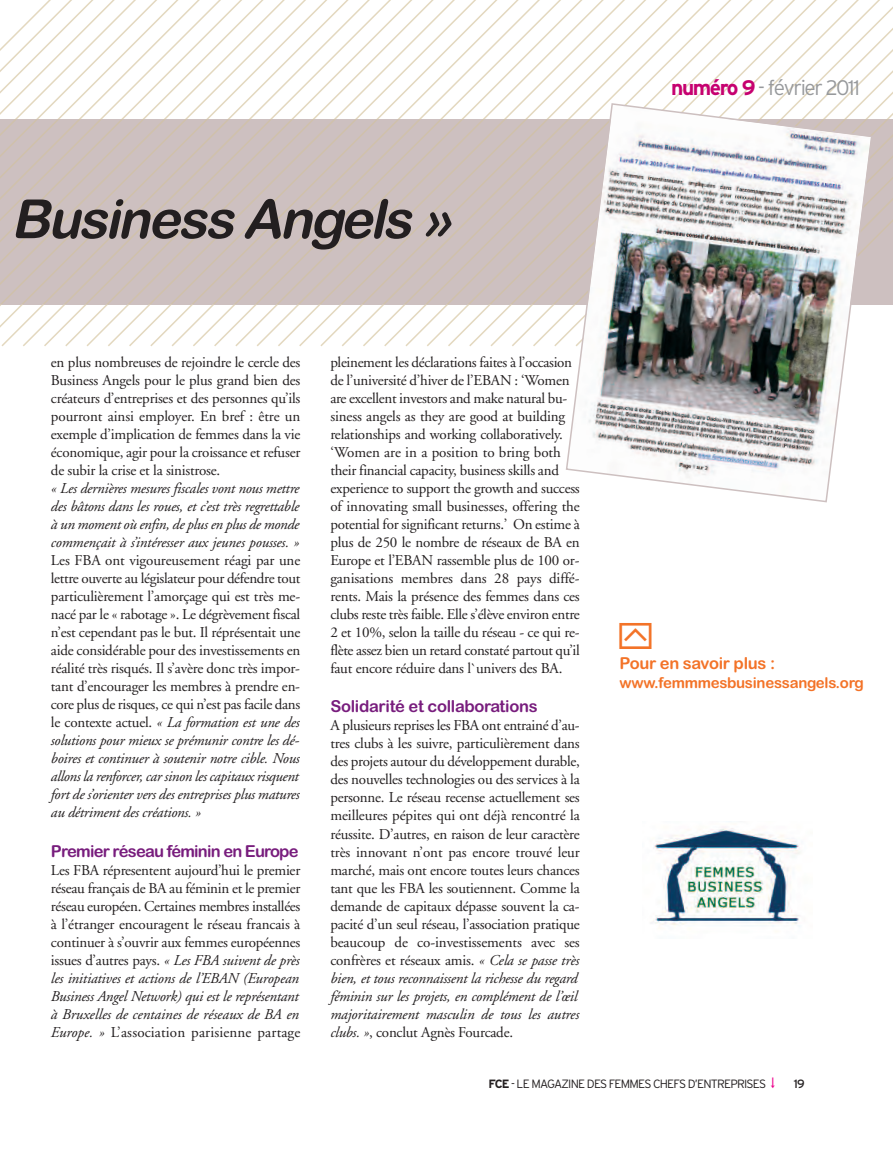
<style>
.page{position:relative;width:893px;height:1149px;background:#fff}
.page>*{position:absolute;margin:0;border:0;box-sizing:border-box;transform-origin:0 0}
.t1{font:italic 54px "Arial Rounded MT Bold";color:#231f20}
.t2{font:300 21px "Interstate";letter-spacing:-.065em;color:#97999c}
.t3{font:16.5px "Arial Rounded MT Bold";letter-spacing:-.045em;color:#781d7d}
.t4{font:16.5px "Arial Rounded MT Bold";letter-spacing:-.02em;color:#781d7d}
.t5{font:16.5px "Arial Rounded MT Bold";letter-spacing:-.02em;color:#f37328}
.t6{font:15px/18px "Adobe Garamond";letter-spacing:-.015em;color:#231f20;text-align:justify}
.t7{font:italic 15px/18px "Adobe Garamond";letter-spacing:-.01em;color:#231f20;text-align:justify}
.t8{font:15px "Arial Rounded MT Bold";letter-spacing:-.02em;color:#f37328}
.t9{font:300 12px "Interstate";letter-spacing:-.065em;color:#231f20}
.s1{font-weight:700;color:#c60170}
.s2{font-style:italic}
.s3{font-weight:700}
.s4{font-size:15px;color:#ed028c}
.s5{font-weight:400}
</style>
<div class="page">
<svg style="left:0;top:0;width:893px;height:346px"></svg>
<img style="left:565px;top:102px;width:308px;height:401px">
<img style="left:651px;top:827px;width:149px;height:100px">
<h1 class="t1" style="left:11px;top:188px;width:456px">Business Angels »</h1>
<h2 class="t2" style="left:671px;top:75px;width:190px"><span class="s1">numéro 9</span> - février 2011</h2>
<p class="t6" style="left:51px;top:354px;width:251px">en plus nombreuses de rejoindre le cercle des Business Angels pour le plus grand bien des créateurs d’entreprises et des personnes qu’ils pourront ainsi employer. En bref : être un exemple d’implication de femmes dans la vie économique, agir pour la croissance et refuser de subir la crise et la sinistrose.</p>
<p class="t7" style="left:51px;top:480px;width:250px">« Les dernières mesures fiscales vont nous mettre des bâtons dans les roues, et c’est très regrettable à un moment où enfin, de plus en plus de monde commençait à s’intéresser aux jeunes pousses. »</p>
<p class="t6" style="left:51px;top:552px;width:251px">Les FBA ont vigoureusement réagi par une lettre ouverte au législateur pour défendre tout particulièrement l’amorçage qui est très me&shy;nacé par le « rabotage ». Le dégrèvement fiscal n’est cependant pas le but. Il réprésentait une aide considérable pour des investissements en réalité très risqués. Il s’avère donc très impor&shy;tant d’encourager les membres à prendre en&shy;core plus de risques, ce qui n’est pas facile dans le contexte actuel. <span class="s2">« La formation est une des solutions pour mieux se prémunir contre les dé&shy;boires et continuer à soutenir notre cible. Nous allons la renforcer, car sinon les capitaux risquent fort de s’orienter vers des entreprises plus matures au détriment des créations. »</span></p>
<p class="t3" style="left:51px;top:840px;width:249px">Premier réseau féminin en Europe</p>
<p class="t6" style="left:51px;top:862px;width:251px">Les FBA répresentent aujourd’hui le premier réseau français de BA au féminin et le premier réseau européen. Certaines membres installées à l’étranger encouragent le réseau francais à continuer à s’ouvrir aux femmes européennes issues d’autres pays. <span class="s2">« Les FBA suivent de près les initiatives et actions de l’EBAN (European Business Angel Network) qui est le représentant à Bruxelles de centaines de réseaux de BA en Europe. »</span> L’association parisienne partage</p>
<p class="t6" style="left:330px;top:354px;width:251px;text-align:left">pleinement les déclarations faites à l’occasion de l’université d’hiver de l’EBAN : ‘Women are excellent investors and make natural bu&shy;siness angels as they are good at building relationships and working collaboratively. ‘Women are in a position to bring both their financial capacity, business skills and experience to support the growth and success of innovating small businesses, offering the potential for significant returns.’ On estime à plus de 250 le nombre de réseaux de BA en Europe et l’EBAN rassemble plus de 100 or&shy;ganisations membres dans 28 pays diffé&shy;rents. Mais la présence des femmes dans ces clubs reste très faible. Elle s’élève environ entre 2 et 10%, selon la taille du réseau - ce qui re&shy;flète assez bien un retard constaté partout qu’il faut encore réduire dans l`univers des BA.</p>
<p class="t4" style="left:330px;top:696px;width:209px">Solidarité et collaborations</p>
<p class="t6" style="left:330px;top:717px;width:251px;text-align:left">A plusieurs reprises les FBA ont entrainé d’au&shy;tres clubs à les suivre, particulièrement dans des projets autour du développement durable, des nouvelles technologies ou des services à la personne. Le réseau recense actuellement ses meilleures pépites qui ont déjà rencontré la réussite. D’autres, en raison de leur caractère très innovant n’ont pas encore trouvé leur marché, mais ont encore toutes leurs chances tant que les FBA les soutiennent. Comme la demande de capitaux dépasse souvent la ca&shy;pacité d’un seul réseau, l’association pratique beaucoup de co-investissements avec ses confrères et réseaux amis. <span class="s2">« Cela se passe très bien, et tous reconnaissent la richesse du regard féminin sur les projets, en complément de l’œil majoritairement masculin de tous les autres clubs. »</span>, conclut Agnès Fourcade.</p>
<p class="t5" style="left:620px;top:653px;width:157px">Pour en savoir plus :</p>
<p class="t8" style="left:620px;top:674px;width:246px">www.femmmesbusinessangels.org</p>
<p class="t9" style="left:488px;top:1076px;width:318px"><span class="s3">FCE</span> - LE MAGAZINE DES FEMMES CHEFS D’ENTREPRISES <span class="s4">≈</span> <span class="s5">19</span></p>
</div>
